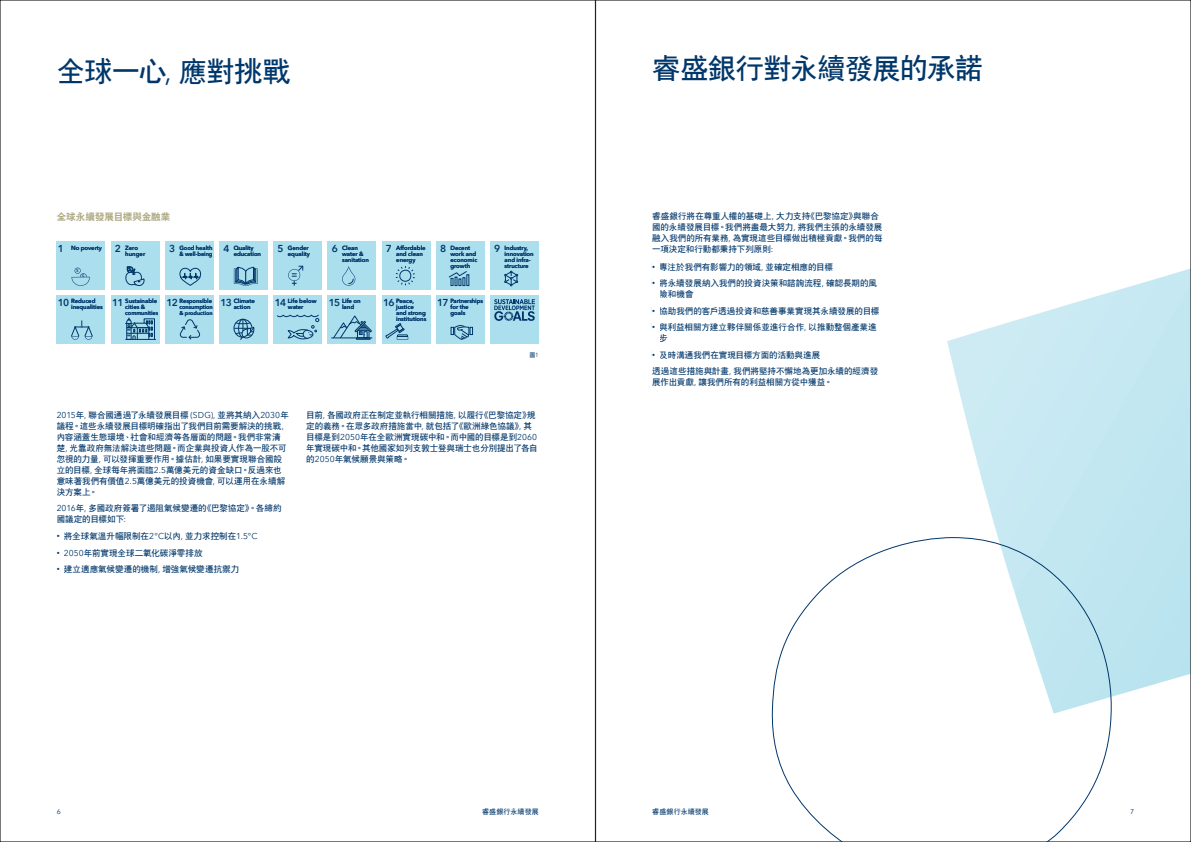
<style>
.page{position:relative;width:1191px;height:842px;background:#fff}
.page>*{position:absolute;margin:0;border:0;box-sizing:border-box;transform-origin:0 0}
.t1{font:28px "Hanyi Zhong Hei Trad";letter-spacing:-.02em;color:#00376b}
.t2{font:600 10px "VP Next";letter-spacing:-.075em;color:#00376b}
.t3{font:9.5px "Hanyi Da Hei Trad";letter-spacing:.01em;color:#ada982}
.t4{font:8.5px/11px "Hanyi Zhong Hei Trad";color:#00376b}
.t5{font:7px "Hanyi Zhong Hei Trad";letter-spacing:.01em;color:#00376b}
.t6{font:7px "VP Next";color:#00376b}
.t7{font:600 6px/6px "VP Next";letter-spacing:-.005em;color:#00376b}
.t8{font:6px "Hanyi Zhong Hei Trad";color:#00376b}
.t9{font:5.9px "VP Next";color:#00376b}
.t10{font:600 5.5px "VP Next";letter-spacing:-.005em;color:#00376b}
.t11{font:500 4.9px "VP Next";color:#00376b}
.t12{font:500 4.4px "VP Next";color:#00376b}
.s1{font-family:"VP Next"}
</style>
<div class="page">
<svg style="left:947px;top:269px;width:242px;height:428px"></svg>
<svg style="left:771px;top:537px;width:341px;height:303px"></svg>
<div style="left:490px;top:295px;width:49px;height:48px;background:#acdfed"></div>
<div style="left:490px;top:241px;width:49px;height:49px;background:#acdfed"></div>
<div style="left:57px;top:295px;width:48px;height:48px;background:#acdfed"></div>
<div style="left:111px;top:295px;width:48px;height:48px;background:#acdfed"></div>
<div style="left:165px;top:295px;width:49px;height:48px;background:#acdfed"></div>
<div style="left:219px;top:295px;width:49px;height:48px;background:#acdfed"></div>
<div style="left:273px;top:295px;width:49px;height:48px;background:#acdfed"></div>
<div style="left:328px;top:295px;width:48px;height:48px;background:#acdfed"></div>
<div style="left:382px;top:295px;width:48px;height:48px;background:#acdfed"></div>
<div style="left:436px;top:295px;width:48px;height:48px;background:#acdfed"></div>
<div style="left:57px;top:241px;width:48px;height:49px;background:#acdfed"></div>
<div style="left:111px;top:241px;width:48px;height:49px;background:#acdfed"></div>
<div style="left:165px;top:241px;width:49px;height:49px;background:#acdfed"></div>
<div style="left:219px;top:241px;width:49px;height:49px;background:#acdfed"></div>
<div style="left:273px;top:241px;width:49px;height:49px;background:#acdfed"></div>
<div style="left:328px;top:241px;width:48px;height:49px;background:#acdfed"></div>
<div style="left:382px;top:241px;width:48px;height:49px;background:#acdfed"></div>
<div style="left:436px;top:241px;width:48px;height:49px;background:#acdfed"></div>
<svg style="left:494px;top:299px;width:41px;height:22px"></svg>
<svg style="left:342px;top:266px;width:13px;height:20px"></svg>
<svg style="left:233px;top:319px;width:21px;height:21px"></svg>
<svg style="left:451px;top:325px;width:22px;height:15px"></svg>
<svg style="left:449px;top:271px;width:20px;height:15px"></svg>
<svg style="left:385px;top:323px;width:23px;height:17px"></svg>
<svg style="left:234px;top:267px;width:24px;height:19px"></svg>
<svg style="left:288px;top:265px;width:15px;height:21px"></svg>
<svg style="left:396px;top:266px;width:18px;height:19px"></svg>
<svg style="left:72px;top:268px;width:18px;height:18px"></svg>
<svg style="left:125px;top:266px;width:20px;height:20px"></svg>
<svg style="left:71px;top:320px;width:22px;height:20px"></svg>
<svg style="left:504px;top:271px;width:14px;height:15px"></svg>
<hr style="left:126px;top:339px;width:30px;height:1px;background:#00376b">
<hr style="left:331px;top:338px;width:41px;height:1px;background:#00376b">
<svg style="left:333px;top:315px;width:39px;height:25px"></svg>
<svg style="left:277px;top:314px;width:42px;height:25px"></svg>
<svg style="left:180px;top:268px;width:21px;height:18px"></svg>
<svg style="left:125px;top:318px;width:30px;height:22px"></svg>
<svg style="left:180px;top:319px;width:20px;height:21px"></svg>
<h1 class="t1" style="left:57px;top:53px;width:235px">全球一心<span class="s1">,</span> 應對挑戰</h1>
<h1 class="t1" style="left:652px;top:50px;width:332px">睿盛銀行對永續發展的承諾</h1>
<p class="t3" style="left:57px;top:209px;width:115px">全球永續發展目標與金融業</p>
<p class="t7" style="left:179px;top:244px;width:35px">Good health &amp; well-being</p>
<p class="t7" style="left:234px;top:244px;width:29px">Quality education</p>
<p class="t7" style="left:288px;top:244px;width:24px">Gender equality</p>
<p class="t7" style="left:342px;top:244px;width:28px">Clean water &amp; sanitation</p>
<p class="t7" style="left:396px;top:244px;width:31px">Affordable and clean energy</p>
<p class="t7" style="left:450px;top:244px;width:28px">Decent work and economic growth</p>
<p class="t7" style="left:504px;top:244px;width:31px">Industry, innovation and infra&shy;structure</p>
<p class="t2" style="left:58px;top:243px;width:8px">1</p>
<p class="t2" style="left:115px;top:243px;width:8px">2</p>
<p class="t2" style="left:169px;top:243px;width:8px">3</p>
<p class="t2" style="left:223px;top:243px;width:8px">4</p>
<p class="t2" style="left:277px;top:243px;width:8px">5</p>
<p class="t2" style="left:332px;top:243px;width:8px">6</p>
<p class="t2" style="left:386px;top:243px;width:8px">7</p>
<p class="t2" style="left:440px;top:243px;width:8px">8</p>
<p class="t2" style="left:494px;top:243px;width:8px">9</p>
<p class="t12" style="left:76px;top:268px;width:4px">$</p>
<p class="t11" style="left:82px;top:274px;width:4px">$</p>
<p class="t7" style="left:71px;top:244px;width:32px">No poverty</p>
<p class="t7" style="left:125px;top:244px;width:21px">Zero hunger</p>
<p class="t7" style="left:234px;top:298px;width:23px">Climate action</p>
<p class="t7" style="left:288px;top:298px;width:30px">Life below water</p>
<p class="t7" style="left:342px;top:298px;width:20px">Life on land</p>
<p class="t7" style="left:396px;top:298px;width:32px">Peace, justice<br>and strong institutions</p>
<p class="t7" style="left:450px;top:298px;width:34px">Partnerships for the goals</p>
<p class="t7" style="left:71px;top:298px;width:33px">Reduced inequalities</p>
<p class="t7" style="left:125px;top:298px;width:34px">Sustainable cities &amp; communities</p>
<p class="t7" style="left:179px;top:298px;width:35px">Responsible consumption</p>
<p class="t10" style="left:179px;top:310px;width:35px">&amp; production</p>
<p class="t2" style="left:58px;top:297px;width:13px">10</p>
<p class="t2" style="left:112px;top:297px;width:13px">11</p>
<p class="t2" style="left:166px;top:297px;width:13px">12</p>
<p class="t2" style="left:220px;top:297px;width:13px">13</p>
<p class="t2" style="left:275px;top:297px;width:13px">14</p>
<p class="t2" style="left:329px;top:297px;width:13px">15</p>
<p class="t2" style="left:383px;top:297px;width:13px">16</p>
<p class="t2" style="left:437px;top:297px;width:13px">17</p>
<p class="t8" style="left:529px;top:351px;width:11px">圖<span class="s1">1</span></p>
<p class="t4" style="left:57px;top:409px;width:234px"><span class="s1">2015</span>年<span class="s1">,</span> 聯合國通過了永續發展目標 <span class="s1">(SDG),</span> 並將其納入<span class="s1">2030</span>年議程。這些永續發展目標明確指出了我們目前需要解決的挑戰<span class="s1">,</span>內容涵蓋生態環境、社會和經濟等各層面的問題。我們非常清楚<span class="s1">,</span> 光靠政府無法解決這些問題。而企業與投資人作為一股不可忽視的力量<span class="s1">,</span> 可以發揮重要作用。據估計<span class="s1">,</span> 如果要實現聯合國設立的目標<span class="s1">,</span> 全球每年將面臨<span class="s1">2.5</span>萬億美元的資金缺口。反過來也意味著我們有價值<span class="s1">2.5</span>萬億美元的投資機會<span class="s1">,</span> 可以運用在永續解決方案上。</p>
<p class="t4" style="left:57px;top:502px;width:226px"><span class="s1">2016</span>年<span class="s1">,</span> 多國政府簽署了遏阻氣候變遷的《巴黎協定》。各締約國議定的目標如下<span class="s1">:</span></p>
<p class="t4" style="left:64px;top:528px;width:195px;line-height:16.5px">將全球氣溫升幅限制在<span class="s1">2°C</span>以內<span class="s1">,</span> 並力求控制在<span class="s1">1.5°C<br>2050</span>年前實現全球二氧化碳淨零排放<br>建立適應氣候變遷的機制<span class="s1">,</span> 增強氣候變遷抗禦力</p>
<p class="t9" style="left:57px;top:532px;width:4px">•</p>
<p class="t9" style="left:57px;top:549px;width:4px">•</p>
<p class="t9" style="left:57px;top:565px;width:4px">•</p>
<p class="t4" style="left:306px;top:409px;width:233px">目前<span class="s1">,</span> 各國政府正在制定並執行相關措施<span class="s1">,</span> 以履行《巴黎協定》規定的義務。在眾多政府措施當中<span class="s1">,</span> 就包括了《歐洲綠色協議》<span class="s1">,</span> 其目標是到<span class="s1">2050</span>年在全歐洲實現碳中和。而中國的目標是到<span class="s1">2060</span>年實現碳中和。其他國家如列支敦士登與瑞士也分別提出了各自的<span class="s1">2050</span>年氣候願景與策略。</p>
<p class="t4" style="left:652px;top:211px;width:232px">睿盛銀行將在尊重人權的基礎上<span class="s1">,</span> 大力支持《巴黎協定》與聯合國的永續發展目標。我們將盡最大努力<span class="s1">,</span> 將我們主張的永續發展融入我們的所有業務<span class="s1">,</span> 為實現這些目標做出積極貢獻。我們的每一項決定和行動都秉持下列原則<span class="s1">:</span></p>
<p class="t4" style="left:659px;top:258px;width:219px;line-height:16.5px">專注於我們有影響力的領域<span class="s1">,</span> 並確定相應的目標<br>將永續發展納入我們的投資決策和諮詢流程<span class="s1">,</span> 確認長期的風</p>
<p class="t4" style="left:659px;top:286px;width:222px;line-height:16.5px">險和機會<br>協助我們的客戶透過投資和慈善事業實現其永續發展的目標與利益相關方建立夥伴關係並進行合作<span class="s1">,</span> 以推動整個產業進</p>
<p class="t4" style="left:659px;top:332px;width:10px">步</p>
<p class="t4" style="left:659px;top:349px;width:162px">及時溝通我們在實現目標方面的活動與進展</p>
<p class="t4" style="left:652px;top:365px;width:227px">透過這些措施與計畫<span class="s1">,</span> 我們將堅持不懈地為更加永續的經濟發</p>
<p class="t4" style="left:652px;top:376px;width:182px">展作出貢獻<span class="s1">,</span> 讓我們所有的利益相關方從中獲益。</p>
<p class="t9" style="left:652px;top:263px;width:4px">•</p>
<p class="t9" style="left:652px;top:279px;width:4px">•</p>
<p class="t9" style="left:652px;top:307px;width:4px">•</p>
<p class="t9" style="left:652px;top:323px;width:4px">•</p>
<p class="t9" style="left:652px;top:351px;width:4px">•</p>
<p class="t6" style="left:57px;top:807px;width:6px">6</p>
<p class="t5" style="left:482px;top:807px;width:58px">睿盛銀行永續發展</p>
<p class="t5" style="left:652px;top:807px;width:58px">睿盛銀行永續發展</p>
<p class="t6" style="left:1130px;top:807px;width:6px">7</p>
</div>
